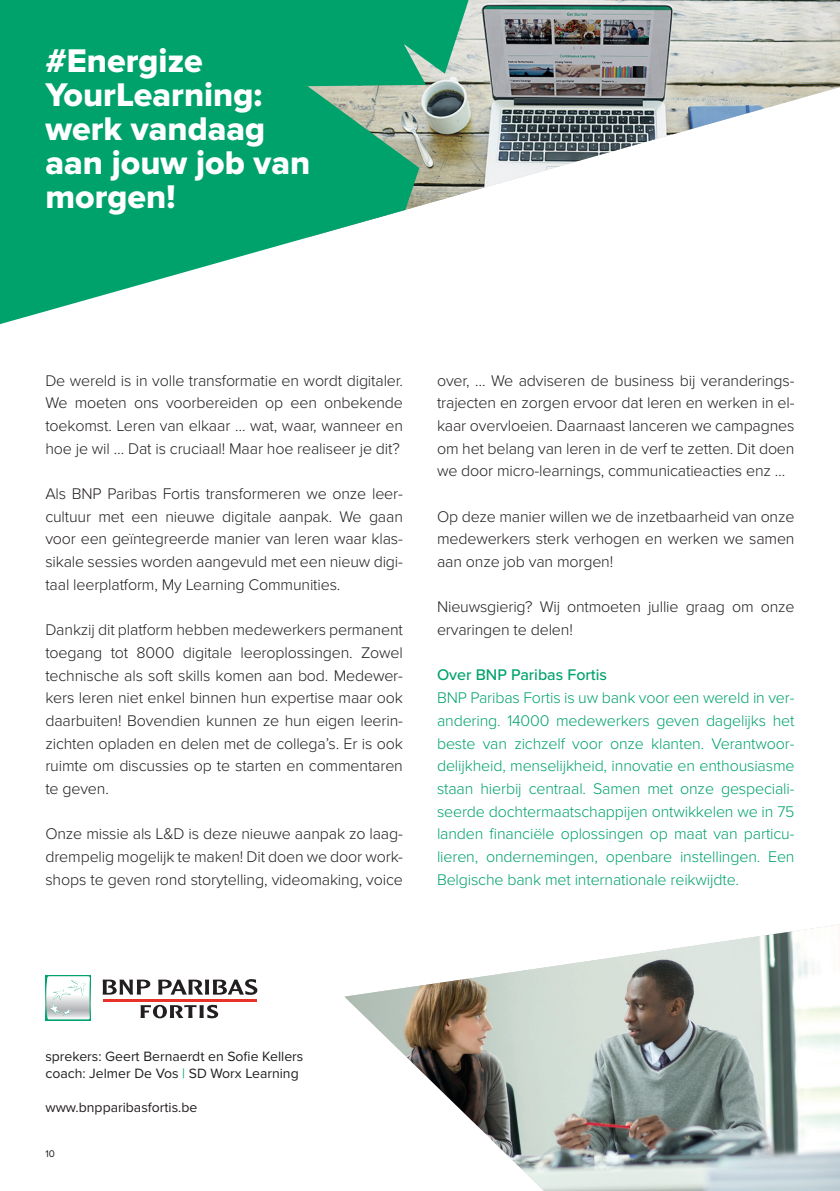
<style>
.page{position:relative;width:840px;height:1191px;background:#fff}
.page>*{position:absolute;margin:0;border:0;box-sizing:border-box;transform-origin:0 0}
.t1{font:34px/34px "Proxima Nova Extrabld";color:#fff}
.t2{font:300 16px/22.6px "Proxima Nova";letter-spacing:-.01em;color:#231f20;text-align:justify}
.t3{font:300 16px/22.6px "Proxima Nova";letter-spacing:-.01em;color:#00a26c;text-align:justify}
.t4{font:500 16px "Proxima Nova";color:#00a26c}
.t5{font:14px/17px "Proxima Nova";color:#231f20}
.t6{font:10px "Proxima Nova";color:#231f20}
.s1{color:#00a26c}
</style>
<div class="page">
<img style="left:468px;top:0;width:371px;height:192px">
<svg style="left:0;top:0;width:468px;height:324px;fill:#00a26c"></svg>
<hr style="left:103px;top:999px;width:153px;height:2px;background:#e83129">
<svg style="left:103px;top:979px;width:47px;height:15px"></svg>
<svg style="left:158px;top:979px;width:99px;height:16px"></svg>
<svg style="left:140px;top:1004px;width:78px;height:14px"></svg>
<svg style="left:45px;top:975px;width:46px;height:45px"></svg>
<svg style="left:46px;top:976px;width:44px;height:43px"></svg>
<img style="left:344px;top:924px;width:495px;height:267px">
<h1 class="t1" style="left:45px;top:46px;width:266px">#Energize<br>YourLearning: werk vandaag aan jouw job van morgen!</h1>
<p class="t2" style="left:45px;top:369px;width:359px">De wereld is in volle transformatie en wordt digitaler.<br>We moeten ons voorbereiden op een onbekende toekomst. Leren van elkaar … wat, waar, wanneer en hoe je wil … Dat is cruciaal! Maar hoe realiseer je dit?</p>
<p class="t2" style="left:45px;top:483px;width:359px">Als BNP Paribas Fortis transformeren we onze leer&shy;cultuur met een nieuwe digitale aanpak. We gaan voor een geïntegreerde manier van leren waar klas&shy;sikale sessies worden aangevuld met een nieuw digi&shy;taal leerplatform, My Learning Communities.</p>
<p class="t2" style="left:45px;top:619px;width:359px">Dankzij dit platform hebben medewerkers permanent toegang tot 8000 digitale leeroplossingen. Zowel technische als soft skills komen aan bod. Medewer&shy;kers leren niet enkel binnen hun expertise maar ook daarbuiten! Bovendien kunnen ze hun eigen leerin&shy;zichten opladen en delen met de collega’s. Er is ook ruimte om discussies op te starten en commentaren te geven.</p>
<p class="t2" style="left:45px;top:823px;width:359px">Onze missie als L&amp;D is deze nieuwe aanpak zo laag&shy;drempelig mogelijk te maken! Dit doen we door work&shy;shops te geven rond storytelling, videomaking, voice</p>
<p class="t2" style="left:437px;top:369px;width:359px">over, … We adviseren de business bij veranderings&shy;trajecten en zorgen ervoor dat leren en werken in el&shy;kaar overvloeien. Daarnaast lanceren we campagnes om het belang van leren in de verf te zetten. Dit doen we door micro-learnings, communicatieacties enz …</p>
<p class="t2" style="left:437px;top:505px;width:359px">Op deze manier willen we de inzetbaarheid van onze medewerkers sterk verhogen en werken we samen aan onze job van morgen!</p>
<p class="t2" style="left:437px;top:596px;width:359px">Nieuwsgierig? Wij ontmoeten jullie graag om onze ervaringen te delen!</p>
<p class="t4" style="left:437px;top:665px;width:171px">Over BNP Paribas Fortis</p>
<p class="t3" style="left:437px;top:687px;width:359px">BNP Paribas Fortis is uw bank voor een wereld in ver&shy;andering. 14000 medewerkers geven dagelijks het beste van zichzelf voor onze klanten. Verantwoor&shy;delijkheid, menselijkheid, innovatie en enthousiasme staan hierbij centraal. Samen met onze gespeciali&shy;seerde dochtermaatschappijen ontwikkelen we in 75 landen financiële oplossingen op maat van particu&shy;lieren, ondernemingen, openbare instellingen. Een Belgische bank met internationale reikwijdte.</p>
<p class="t5" style="left:45px;top:1047px;width:259px">sprekers: Geert Bernaerdt en Sofie Kellers coach: Jelmer De Vos <span class="s1">|</span> SD Worx Learning</p>
<p class="t5" style="left:45px;top:1098px;width:153px">www.bnpparibasfortis.be</p>
<p class="t6" style="left:45px;top:1147px;width:11px">10</p>
</div>
